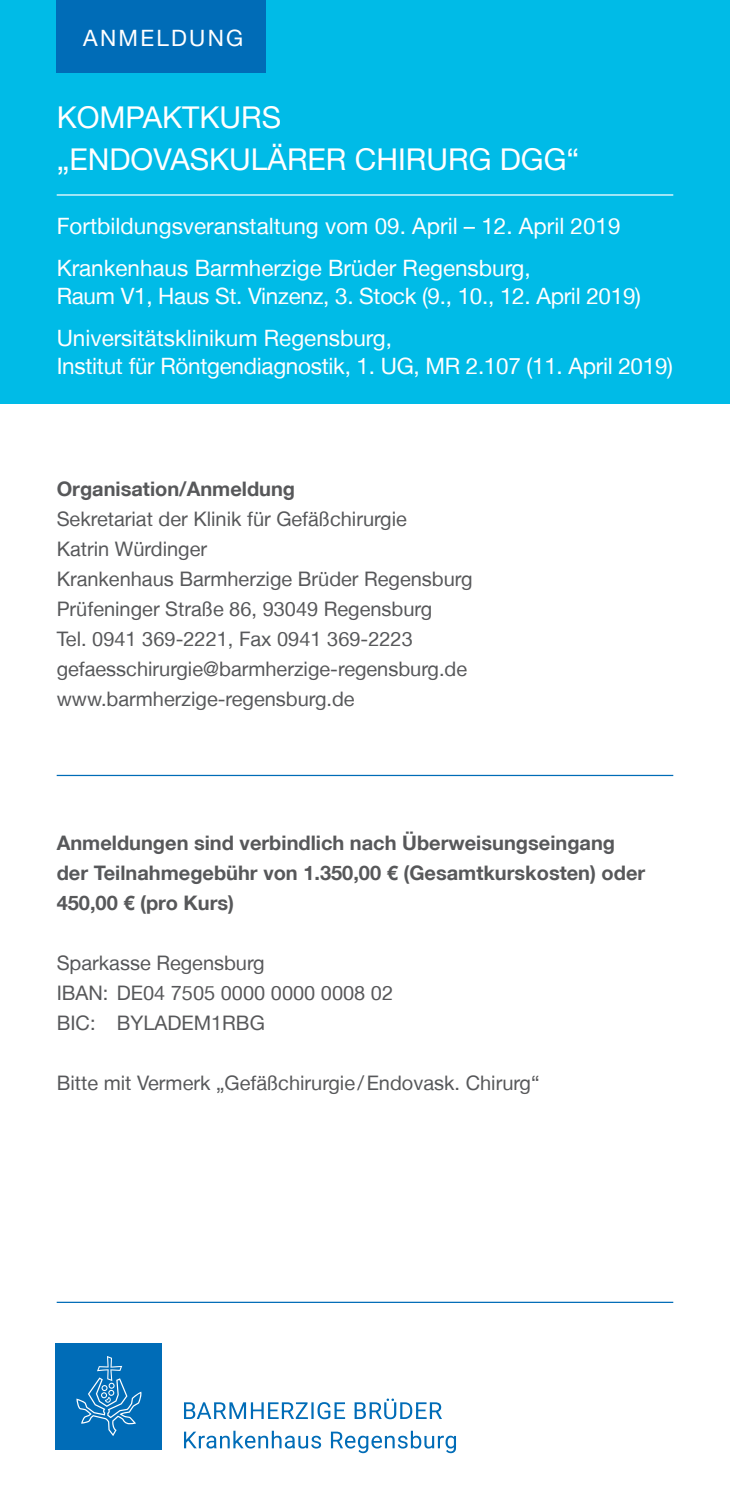
<style>
.page{position:relative;width:730px;height:1489px;background:#fff}
.page>*{position:absolute;margin:0;border:0;box-sizing:border-box;transform-origin:0 0}
.t1{font:30px/42.5px "Helvetica Neue LT";color:#fff}
.t2{font:22.5px/42.5px "Helvetica Neue LT";color:#fff}
.t3{font:22.5px "Helvetica Neue LT";letter-spacing:.1em;color:#fff}
.t4{font:20px/30px "Helvetica Neue LT";color:#57585a}
.t5{font:700 20px/30px "Helvetica Neue LT";color:#57585a}
</style>
<div class="page">
<div style="left:0;top:0;width:730px;height:403px;background:#00bbe7"></div>
<div style="left:57px;top:0;width:209px;height:72px;background:#006cb7"></div>
<hr style="left:57px;top:1301px;width:616px;height:1px;background:#006cb7">
<hr style="left:57px;top:194px;width:616px;height:2px;background:#fff">
<div style="left:56px;top:1342px;width:106px;height:106px;background:#006cb7"></div>
<svg style="left:76px;top:1356px;width:65px;height:79px"></svg>
<svg style="left:184px;top:1430px;width:272px;height:22px"></svg>
<svg style="left:184px;top:1398px;width:258px;height:20px"></svg>
<hr style="left:57px;top:774px;width:616px;height:2px;background:#006cb7">
<p class="t3" style="left:83px;top:24px;width:162px">anmeldung</p>
<h1 class="t1" style="left:57px;top:95px;width:465px">KOmpaktkurs „Endovaskulärer Chirurg DGG</h1>
<h1 class="t1" style="left:566px;top:138px;width:14px">“</h1>
<p class="t2" style="left:57px;top:204px;width:565px">Fortbildungsveranstaltung vom 09. April – 12. April 2019<br>Krankenhaus Barmherzige Brüder Regensburg,</p>
<p class="t2" style="left:57px;top:274px;width:586px">Raum V1, Haus St. Vinzenz, 3. Stock (9., 10., 12. April 2019)<br>Universitätsklinikum Regensburg,</p>
<p class="t2" style="left:57px;top:344px;width:618px">Institut für Röntgendiagnostik, 1. UG , M R 2.107 (11. April 2019)</p>
<p class="t5" style="left:57px;top:473px;width:240px">Organisation/Anmeldung</p>
<p class="t4" style="left:57px;top:503px;width:417px">Sekretariat der Klinik für Gefäßchirurgie<br>Katrin Würdinger<br>Krankenhaus Barmherzige Brüder Regensburg Prüfeninger Straße 86, 93049 Regensburg<br>Tel. 0941 369-2221, Fax 0941 369-2223 gefaesschirurgie@barmherzige-regensburg.de www.barmherzige-regensburg.de</p>
<p class="t5" style="left:57px;top:827px;width:590px">Anmeldungen sind verbindlich nach Überweisungseingang der Teilnahmegebühr von 1.350,00 € (Gesamtkurskosten) oder<br>450,00 € (pro Kurs)</p>
<p class="t4" style="left:57px;top:947px;width:338px">Sparkasse Regensburg<br>IBAN : DE04 7505 0000 0000 0008 02<br>BIC: BYLADEM</p>
<p class="t4" style="left:211px;top:1007px;width:53px">1RBG</p>
<p class="t4" style="left:57px;top:1067px;width:484px">Bitte mit Vermerk „Gefäßchirurgie/ Endovask. Chirurg“</p>
</div>
